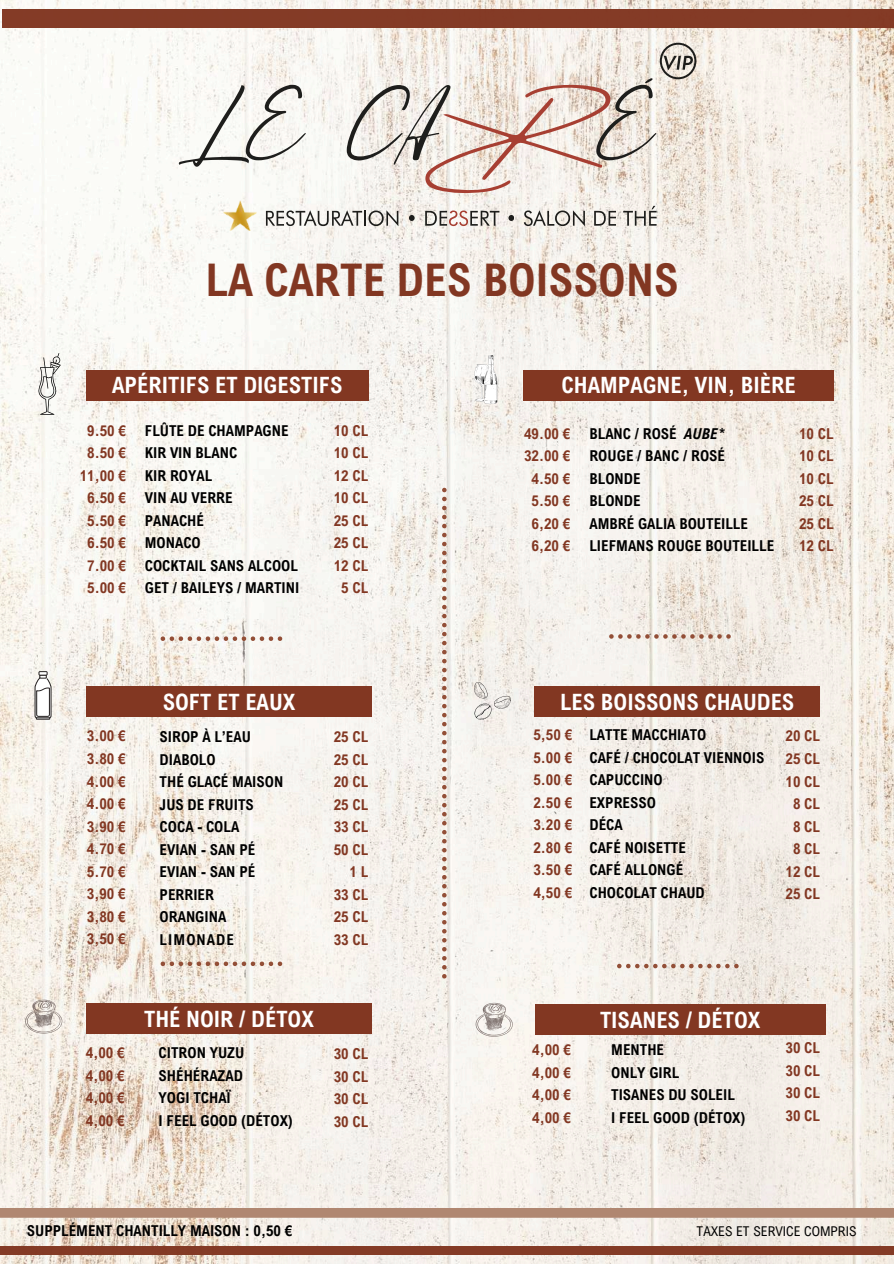
<style>
.page{position:relative;width:894px;height:1264px;background:#fff}
.page>*{position:absolute;margin:0;border:0;box-sizing:border-box;transform-origin:0 0}
.t1{font:700 45px "Arial Nova Cond";color:#823722}
.t2{font:700 22.5px "Arial Nova Cond";color:#fff}
.t3{font:700 15px/22.5px "Arial Nova Cond";color:#000}
.t4{font:700 15px/22.5px "Arial Nova Cond";color:#823722;text-align:justify}
.t5{font:13.5px "Arial Nova Cond";color:#000}
.s1{font-style:italic}
</style>
<div class="page">
<img style="left:0;top:0;width:893px;height:1263px">
<svg style="left:442px;top:488px;width:4px;height:490px"></svg>
<div style="left:2px;top:9px;width:891px;height:19px;background:#823722"></div>
<div style="left:1px;top:1245px;width:892px;height:9px;background:#823722"></div>
<svg style="left:0;top:1207px;width:893px;height:10px;background:#b6917c"></svg>
<svg style="left:179px;top:85px;width:126px;height:82px"></svg>
<svg style="left:346px;top:43px;width:350px;height:150px"></svg>
<img style="left:224px;top:200px;width:32px;height:31px">
<svg style="left:266px;top:210px;width:132px;height:16px"></svg>
<svg style="left:409px;top:215px;width:5px;height:6px"></svg>
<svg style="left:425px;top:210px;width:74px;height:16px"></svg>
<svg style="left:508px;top:215px;width:6px;height:6px"></svg>
<svg style="left:523px;top:210px;width:61px;height:16px"></svg>
<svg style="left:594px;top:211px;width:22px;height:15px"></svg>
<svg style="left:623px;top:206px;width:33px;height:20px"></svg>
<svg style="left:38px;top:353px;width:23px;height:62px"></svg>
<svg style="left:35px;top:671px;width:16px;height:48px"></svg>
<svg style="left:473px;top:681px;width:38px;height:38px"></svg>
<svg style="left:473px;top:355px;width:24px;height:49px"></svg>
<div style="left:86px;top:370px;width:282px;height:30px;background:#823722"></div>
<div style="left:523px;top:370px;width:310px;height:30px;background:#823722"></div>
<svg style="left:160px;top:636px;width:122px;height:5px"></svg>
<svg style="left:609px;top:634px;width:121px;height:4px"></svg>
<div style="left:86px;top:686px;width:285px;height:30px;background:#823722"></div>
<div style="left:534px;top:686px;width:285px;height:30px;background:#823722"></div>
<svg style="left:25px;top:999px;width:37px;height:34px"></svg>
<div style="left:86px;top:1002px;width:285px;height:31px;background:#823722"></div>
<div style="left:534px;top:1004px;width:291px;height:31px;background:#823722"></div>
<svg style="left:160px;top:961px;width:122px;height:5px"></svg>
<svg style="left:617px;top:963px;width:121px;height:5px"></svg>
<svg style="left:475px;top:1002px;width:37px;height:34px"></svg>
<h1 class="t1" style="left:205px;top:252px;width:474px">LA CARTE DES BOISSONS</h1>
<h2 class="t2" style="left:112px;top:371px;width:232px">APÉRITIFS ET DIGESTIFS</h2>
<h2 class="t2" style="left:561px;top:371px;width:235px">CHAMPAGNE, VIN, BIÈRE</h2>
<p class="t3" style="left:145px;top:419px;width:156px">FLÛTE DE CHAMPAGNE<br>KIR VIN BLANC<br>KIR ROYAL<br>VIN AU VERRE<br>PANACHÉ<br>MONACO<br>COCKTAIL SANS ALCOOL<br>GET / BAILEYS / MARTINI</p>
<p class="t4" style="left:80px;top:419px;width:48px;text-align:center">9.50 €<br>8.50 €<br>11,00 €<br>6.50 €<br>5.50 €<br>6.50 €<br>7.00 €<br>5.00 €</p>
<p class="t4" style="left:334px;top:419px;width:36px;text-align:center">10 CL<br>10 CL<br>12 CL<br>10 CL<br>25 CL<br>25 CL<br>12 CL<br>5 CL</p>
<p class="t3" style="left:589px;top:422px;width:186px">BLANC / ROSÉ <span class="s1">AUBE*<br></span>ROUGE / BANC / ROSÉ<br>BLONDE<br>BLONDE<br>AMBRÉ GALIA BOUTEILLE<br>LIEFMANS ROUGE BOUTEILLE</p>
<p class="t4" style="left:524px;top:422px;width:48px;text-align:center">49.00 €<br>32.00 €<br>4.50 €<br>5.50 €<br>6,20 €<br>6,20 €</p>
<p class="t4" style="left:798px;top:422px;width:36px">10 CL 10 CL 10 CL 25 CL 25 CL 12 CL</p>
<h2 class="t2" style="left:163px;top:687px;width:134px">SOFT ET EAUX</h2>
<h2 class="t2" style="left:560px;top:687px;width:235px">LES BOISSONS CHAUDES</h2>
<p class="t3" style="left:160px;top:725px;width:125px">SIROP À L’EAU<br>DIABOLO<br>THÉ GLACÉ MAISON<br>JUS DE FRUITS<br>COCA - COLA<br>EVIAN - SAN PÉ<br>EVIAN - SAN PÉ<br>PERRIER<br>ORANGINA<br>LIMONADE</p>
<p class="t4" style="left:87px;top:724px;width:40px">3.00 € 3.80 € 4.00 € 4.00 € 3.90 € 4.70 € 5.70 € 3,90 € 3,80 € 3,50 €</p>
<p class="t4" style="left:334px;top:725px;width:36px;text-align:right">25 CL<br>25 CL<br>20 CL<br>25 CL<br>33 CL<br>50 CL<br>1L<br>33 CL<br>25 CL<br>33 CL</p>
<p class="t3" style="left:589px;top:723px;width:176px">LATTE MACCHIATO<br>CAFÉ / CHOCOLAT VIENNOIS<br>CAPUCCINO<br>EXPRESSO<br>DÉCA<br>CAFÉ NOISETTE<br>CAFÉ ALLONGÉ<br>CHOCOLAT CHAUD</p>
<p class="t4" style="left:785px;top:724px;width:36px;text-align:center">20 CL<br>25 CL<br>10 CL<br>8 CL<br>8 CL<br>8 CL<br>12 CL<br>25 CL</p>
<p class="t4" style="left:533px;top:723px;width:40px">5,50 € 5.00 € 5.00 € 2.50 € 3.20 € 2.80 € 3.50 € 4,50 €</p>
<p class="t4" style="left:86px;top:1041px;width:40px">4,00 € 4,00 € 4,00 € 4,00 €</p>
<h2 class="t2" style="left:144px;top:1004px;width:171px">THÉ NOIR / DÉTOX</h2>
<p class="t3" style="left:159px;top:1041px;width:136px">CITRON YUZU<br>SHÉHÉRAZAD<br>YOGI TCHAÏ<br>I FEEL GOOD (DÉTOX)</p>
<p class="t4" style="left:334px;top:1042px;width:36px">30 CL 30 CL 30 CL 30 CL</p>
<h2 class="t2" style="left:600px;top:1005px;width:162px">TISANES / DÉTOX</h2>
<p class="t4" style="left:532px;top:1038px;width:40px">4,00 € 4,00 € 4,00 € 4,00 €</p>
<p class="t3" style="left:611px;top:1038px;width:136px">MENTHE<br>ONLY GIRL<br>TISANES DU SOLEIL<br>I FEEL GOOD (DÉTOX)</p>
<p class="t4" style="left:785px;top:1036px;width:36px">30 CL 30 CL 30 CL 30 CL</p>
<p class="t3" style="left:27px;top:1218px;width:267px">SUPPLÉMENT CHANTILLY MAISON : 0,50 €</p>
<p class="t5" style="left:696px;top:1222px;width:161px">TAXES ET SERVICE COMPRIS</p>
</div>
